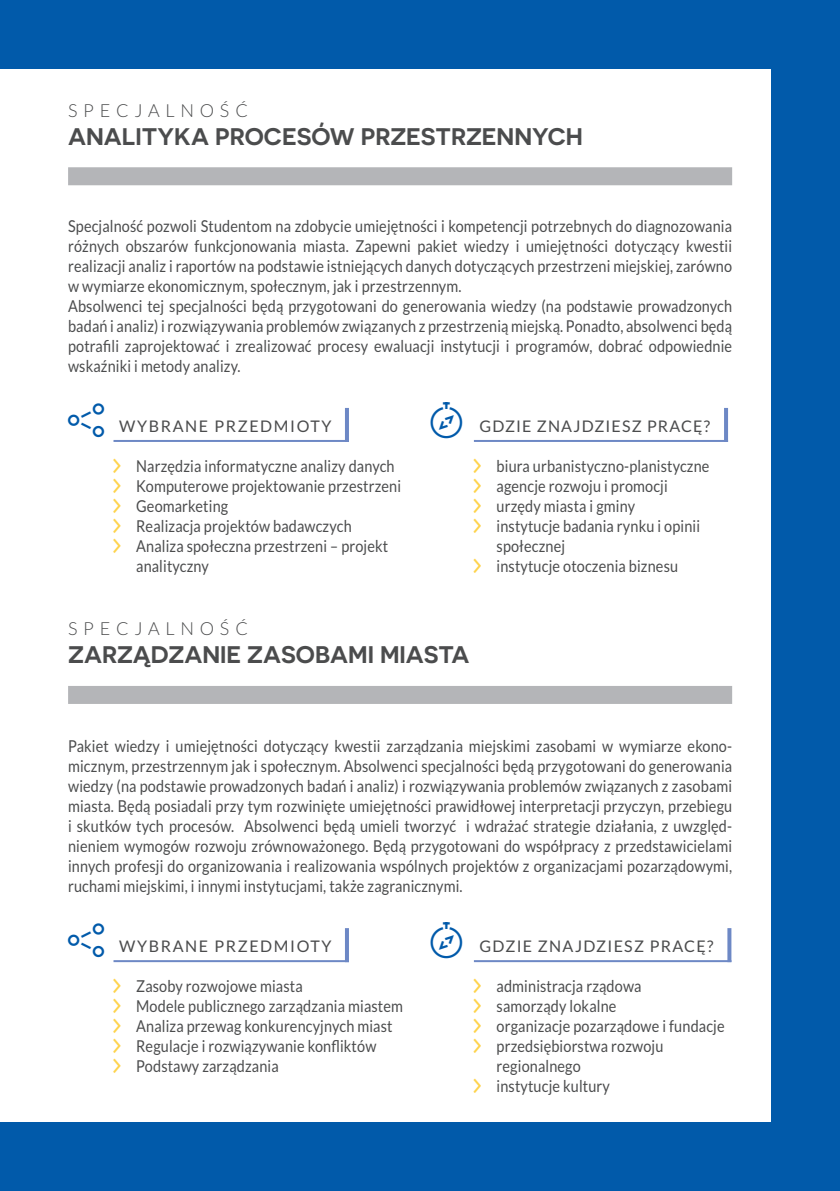
<style>
.page{position:relative;width:840px;height:1191px;background:#fff}
.page>*{position:absolute;margin:0;border:0;box-sizing:border-box;transform-origin:0 0}
._03_specjalności-naz{font:600 24px "Novecentosanswide";color:#4b4c4d}
._03_specjalności-naz-2{font:300 18px "Lato";letter-spacing:.32em;color:#4b4c4d}
._01-txt{font:16.4px/20px "Lato";letter-spacing:.01em;color:#4b4c4d;text-align:justify;scale:.88 1}
.t1{font:16px "Lato";letter-spacing:.08em;color:#4b4c4d}
.t2{font:16px "Lato";letter-spacing:.1em;color:#4b4c4d}
</style>
<div class="page">
<div style="left:0;top:0;width:839px;height:68px;background:#015aaa"></div>
<div style="left:0;top:1123px;width:839px;height:68px;background:#015aaa"></div>
<div style="left:771px;top:0;width:68px;height:1191px;background:#015aaa"></div>
<div style="left:68px;top:167px;width:663px;height:18px;background:#b4b5b8"></div>
<hr style="left:345px;top:408px;width:4px;height:34px;background:#6d88c5">
<hr style="left:113px;top:440px;width:236px;height:2px;background:#6d88c5">
<svg style="left:724px;top:408px;width:3px;height:32px"></svg>
<hr style="left:473px;top:440px;width:254px;height:2px;background:#6d88c5">
<div style="left:68px;top:686px;width:663px;height:18px;background:#b4b5b8"></div>
<hr style="left:345px;top:928px;width:4px;height:34px;background:#6d88c5">
<hr style="left:113px;top:960px;width:236px;height:2px;background:#6d88c5">
<svg style="left:727px;top:928px;width:4px;height:32px"></svg>
<hr style="left:473px;top:960px;width:258px;height:2px;background:#6d88c5">
<p class="_03_specjalności-naz-2" style="left:68px;top:100px;width:181px">SPECJALNOŚĆ</p>
<p class="_03_specjalności-naz" style="left:68px;top:122px;width:516px">ANALITYKA PROCESÓW PRZESTRZENNYCH</p>
<p class="_01-txt" style="left:68px;top:216px;width:755px">Specjalność pozwoli Studentom na zdobycie umiejętności i kompetencji potrzebnych do diagnozowania różnych obszarów funkcjonowania miasta. Zapewni pakiet wiedzy i umiejętności dotyczący kwestii realizacji analiz i raportów na podstawie istniejących danych dotyczących przestrzeni miejskiej, zarówno w wymiarze ekonomicznym, społecznym, jak i przestrzennym.</p>
<p class="_01-txt" style="left:68px;top:296px;width:755px">Absolwenci tej specjalności będą przygotowani do generowania wiedzy (na podstawie prowadzonych badań i analiz) i rozwiązywania problemów związanych z przestrzenią miejską. Ponadto, absolwenci będą potrafili zaprojektować i zrealizować procesy ewaluacji instytucji i programów, dobrać odpowiednie wskaźniki i metody analizy.</p>
<p class="t2" style="left:119px;top:417px;width:214px">WYBRANE PRZEDMIOTY</p>
<p class="_01-txt" style="left:136px;top:456px;width:295px">Narzędzia informatyczne analizy danych</p>
<p class="_01-txt" style="left:136px;top:476px;width:302px">Komputerowe projektowanie przestrzeni</p>
<p class="_01-txt" style="left:136px;top:496px;width:106px">Geomarketing</p>
<p class="_01-txt" style="left:136px;top:516px;width:246px">Realizacja projektów badawczych</p>
<p class="_01-txt" style="left:136px;top:536px;width:288px">Analiza społeczna przestrzeni – projekt analityczny</p>
<p class="t1" style="left:479px;top:417px;width:232px">GDZIE ZNAJDZIESZ PRACĘ?</p>
<p class="_01-txt" style="left:496px;top:456px;width:243px">biura urbanistyczno-planistyczne</p>
<p class="_01-txt" style="left:496px;top:476px;width:196px">agencje rozwoju i promocji</p>
<p class="_01-txt" style="left:496px;top:496px;width:159px">urzędy miasta i gminy</p>
<p class="_01-txt" style="left:496px;top:516px;width:233px">instytucje badania rynku i opinii społecznej</p>
<p class="_01-txt" style="left:496px;top:556px;width:208px">instytucje otoczenia biznesu</p>
<p class="_03_specjalności-naz-2" style="left:68px;top:619px;width:181px">SPECJALNOŚĆ</p>
<p class="_03_specjalności-naz" style="left:68px;top:640px;width:402px">ZARZĄDZANIE ZASOBAMI MIASTA</p>
<p class="_01-txt" style="left:68px;top:736px;width:755px">Pakiet wiedzy i umiejętności dotyczący kwestii zarządzania miejskimi zasobami w wymiarze ekono&shy;micznym, przestrzennym jak i społecznym. Absolwenci specjalności będą przygotowani do generowania wiedzy (na podstawie prowadzonych badań i analiz) i rozwiązywania problemów związanych z zasobami miasta. Będą posiadali przy tym rozwinięte umiejętności prawidłowej interpretacji przyczyn, przebiegu i skutków tych procesów. Absolwenci będą umieli tworzyć i wdrażać strategie działania, z uwzględ&shy;nieniem wymogów rozwoju zrównoważonego. Będą przygotowani do współpracy z przedstawicielami innych profesji do organizowania i realizowania wspólnych projektów z organizacjami pozarządowymi, ruchami miejskimi, i innymi instytucjami, także zagranicznymi.</p>
<p class="t2" style="left:119px;top:937px;width:214px">WYBRANE PRZEDMIOTY</p>
<p class="_01-txt" style="left:136px;top:976px;width:191px">Zasoby rozwojowe miasta</p>
<p class="_01-txt" style="left:136px;top:996px;width:304px">Modele publicznego zarządzania miastem</p>
<p class="_01-txt" style="left:136px;top:1016px;width:292px">Analiza przewag konkurencyjnych miast</p>
<p class="_01-txt" style="left:136px;top:1036px;width:274px">Regulacje i rozwiązywanie konfliktów</p>
<p class="_01-txt" style="left:136px;top:1056px;width:163px">Podstawy zarządzania</p>
<p class="t1" style="left:479px;top:937px;width:235px">GDZIE ZNAJDZIESZ PRACĘ?</p>
<p class="_01-txt" style="left:496px;top:976px;width:166px">administracja rządowa</p>
<p class="_01-txt" style="left:496px;top:996px;width:138px">samorządy lokalne</p>
<p class="_01-txt" style="left:496px;top:1016px;width:260px">organizacje pozarządowe i fundacje</p>
<p class="_01-txt" style="left:496px;top:1036px;width:191px">przedsiębiorstwa rozwoju regionalnego</p>
<p class="_01-txt" style="left:496px;top:1076px;width:130px">instytucje kultury</p>
</div>
